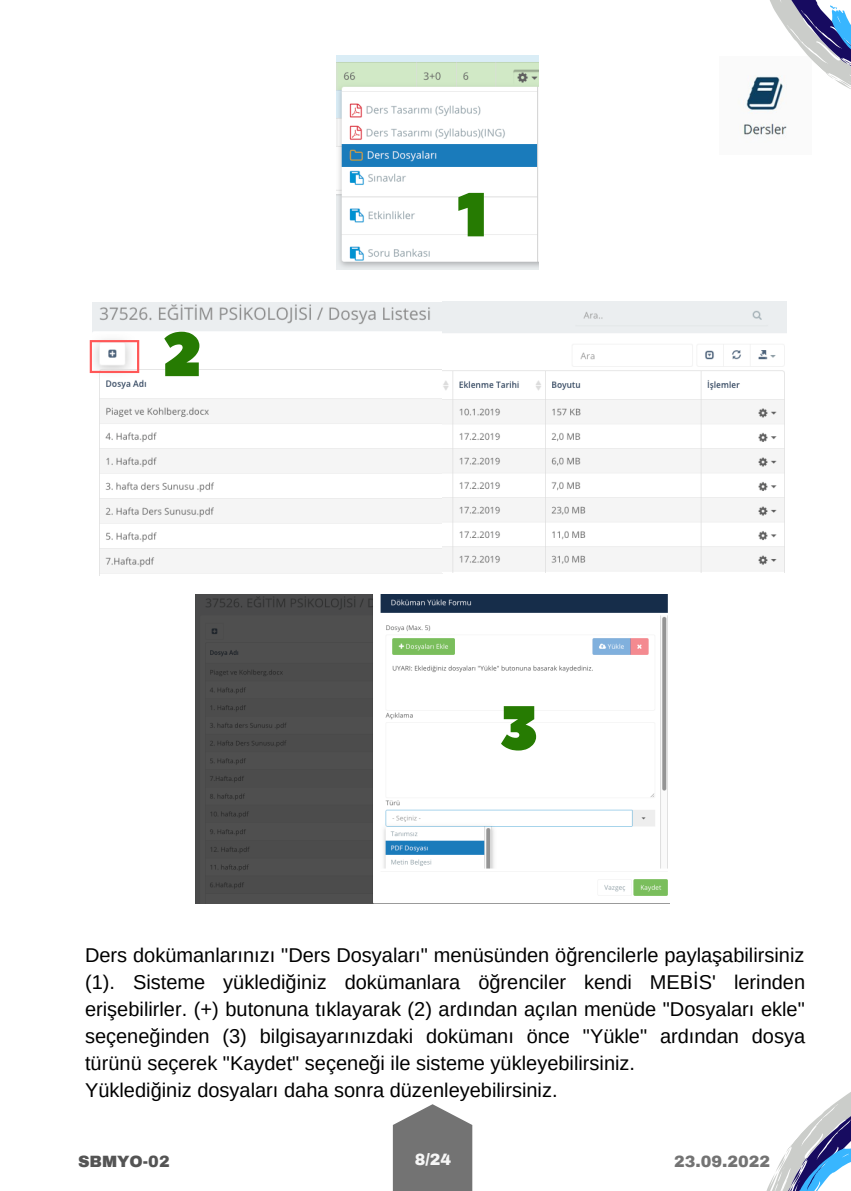
<style>
.page{position:relative;width:851px;height:1191px;background:#fff}
.page>*{position:absolute;margin:0;border:0;box-sizing:border-box;transform-origin:0 0}
.t1{font:62.2px "Peace Sans";color:#267b02}
.t2{font:20px/27px "Arimo";color:#000}
.t3{font:900 16px "Archivo";color:#737373}
.t4{font:900 16px "Archivo";color:#545454}
.t5{font:900 16px "Archivo";color:#f6f6f6}
</style>
<div class="page">
<svg style="left:392px;top:1104px;width:80px;height:86px;background:#858585"></svg>
<img style="left:336px;top:55px;width:202px;height:215px">
<img style="left:92px;top:303px;width:350px;height:272px">
<img style="left:442px;top:301px;width:344px;height:272px">
<svg style="left:90px;top:340px;width:49px;height:33px"></svg>
<img style="left:195px;top:595px;width:474px;height:309px">
<img style="left:743px;top:98px;width:5px;height:37px">
<svg style="left:766px;top:1092px;width:84px;height:99px"></svg>
<svg style="left:748px;top:0;width:102px;height:136px"></svg>
<h1 class="t1" style="left:162px;top:313px;width:42px">2</h1>
<h1 class="t1" style="left:457px;top:174px;width:32px">1</h1>
<h1 class="t1" style="left:499px;top:687px;width:41px">3</h1>
<p class="t2" style="left:85px;top:942px;width:721px">Ders dokümanlarınızı "Ders Dosyaları" menüsünden öğrencilerle paylaşabilirsiniz (1). Sisteme yüklediğiniz dokümanlara öğrenciler kendi MEBİS' lerinden erişebilirler. (+) butonuna tıklayarak (2) ardından açılan menüde "Dosyaları ekle" seçeneğinden (3) bilgisayarınızdaki dokümanı önce "Yükle" ardından dosya türünü seçerek "Kaydet" seçeneği ile sisteme yükleyebilirsiniz.<br>Yüklediğiniz dosyaları daha sonra düzenleyebilirsiniz.</p>
<p class="t5" style="left:427px;top:1141px;width:12px">2</p>
<p class="t5" style="left:414px;top:1151px;width:38px">8/24</p>
<p class="t4" style="left:78px;top:1153px;width:93px">SBMYO-02</p>
<p class="t3" style="left:673px;top:1153px;width:97px">23.09.2022</p>
</div>
